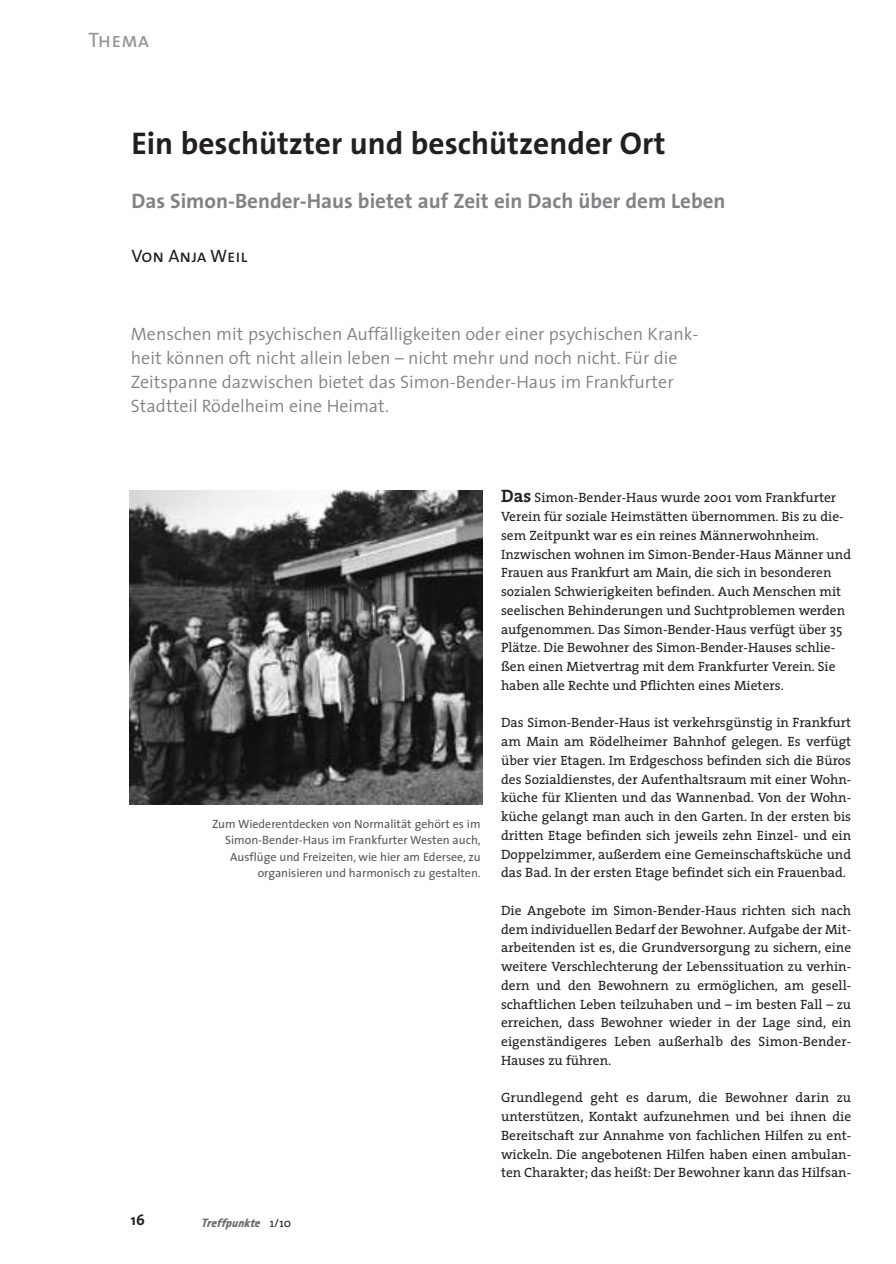
<style>
.page{position:relative;width:896px;height:1264px;background:#fff}
.page>*{position:absolute;margin:0;border:0;box-sizing:border-box;transform-origin:0 0}
.t1{font:700 31.5px "The Sans";color:#231f20}
.t2{font:700 21px "The Sans";color:#808285}
.t3{font:21px "The Sans Caps";letter-spacing:-.005em;color:#939598}
.t4{font:300 18px/24px "The Sans";color:#808285}
.t5{font:18px "The Sans Caps";color:#231f20}
.t6{font:700 15px "The Sans";color:#231f20}
.t7{font:13.5px/18.8px "The Serif";color:#231f20;text-align:justify}
.t8{font:12px/16.5px "The Sans";color:#57585a;text-align:right}
.t9{font:italic 900 12px "Rotis Sans";color:#6c6d70}
.s1{font-family:"The Serif";font-weight:400;font-style:normal;color:#231f20}
.s2{font-weight:700;font-size:18px}
</style>
<div class="page">
<svg style="left:129px;top:490px;width:354px;height:315px;background:#535353"></svg>
<h2 class="t3" style="left:88px;top:28px;width:62px">Thema</h2>
<h1 class="t1" style="left:131px;top:129px;width:535px">Ein beschützter und beschützender Ort</h1>
<h2 class="t2" style="left:131px;top:192px;width:595px">Das Simon-Bender-Haus bietet auf Zeit ein Dach über dem Leben</h2>
<h3 class="t5" style="left:131px;top:245px;width:118px">Von Anja Weil</h3>
<p class="t4" style="left:131px;top:323px;width:569px">Menschen mit psychischen Auffälligkeiten oder einer psychischen Krank&shy;heit können oft nicht allein leben – nicht mehr und noch nicht. Für die Zeitspanne dazwischen bietet das Simon-Bender-Haus im Frankfurter Stadtteil Rödelheim eine Heimat.</p>
<p class="t6" style="left:131px;top:1213px;width:15px">16</p>
<p class="t8" style="left:212px;top:817px;width:270px">Zum Wiederentdecken von Normalität gehört es im Simon-Bender-Haus im Frankfurter Westen auch, Ausflüge und Freizeiten, wie hier am Edersee, zu organisieren und harmonisch zu gestalten.</p>
<p class="t9" style="left:201px;top:1218px;width:91px">Treffpunkte <span class="s1">1/10</span></p>
<p class="t7" style="left:501px;top:489px;width:351px;text-align:left"><span class="s2">Das</span> Simon-Bender-Haus wurde 2001 vom Frankfurter Verein für soziale Heimstätten übernommen. Bis zu die&shy;sem Zeitpunkt war es ein reines Männerwohnheim.<br>Inzwischen wohnen im Simon-Bender-Haus Männer und Frauen aus Frankfurt am Main, die sich in besonderen sozialen Schwierigkeiten befinden. Auch Menschen mit seelischen Behinderungen und Suchtproblemen werden aufgenommen. Das Simon-Bender-Haus verfügt über 35<br>Plätze. Die Bewohner des Simon-Bender-Hauses schlie&shy;ßen einen Mietvertrag mit dem Frankfurter Verein. Sie haben alle Rechte und Pflichten eines Mieters.</p>
<p class="t7" style="left:501px;top:714px;width:351px">Das Simon-Bender-Haus ist verkehrsgünstig in Frankfurt am Main am Rödelheimer Bahnhof gelegen. Es verfügt über vier Etagen. Im Erdgeschoss befinden sich die Büros des Sozialdienstes, der Aufenthaltsraum mit einer Wohn&shy;küche für Klienten und das Wannenbad. Von der Wohn&shy;küche gelangt man auch in den Garten. In der ersten bis dritten Etage befinden sich jeweils zehn Einzel- und ein Doppelzimmer, außerdem eine Gemeinschaftsküche und das Bad. In der ersten Etage befindet sich ein Frauenbad.</p>
<p class="t7" style="left:501px;top:902px;width:351px">Die Angebote im Simon-Bender-Haus richten sich nach dem individuellen Bedarf der Bewohner. Aufgabe der Mit&shy;arbeitenden ist es, die Grundversorgung zu sichern, eine weitere Verschlechterung der Lebenssituation zu verhin&shy;dern und den Bewohnern zu ermöglichen, am gesell&shy;schaftlichen Leben teilzuhaben und – im besten Fall – zu erreichen, dass Bewohner wieder in der Lage sind, ein eigenständigeres Leben außerhalb des Simon-Bender-Hauses zu führen.</p>
<p class="t7" style="left:501px;top:1089px;width:351px">Grundlegend geht es darum, die Bewohner darin zu unterstützen, Kontakt aufzunehmen und bei ihnen die Bereitschaft zur Annahme von fachlichen Hilfen zu ent&shy;wickeln. Die angebotenen Hilfen haben einen ambulan&shy;ten Charakter; das heißt: Der Bewohner kann das Hilfsan-</p>
</div>
